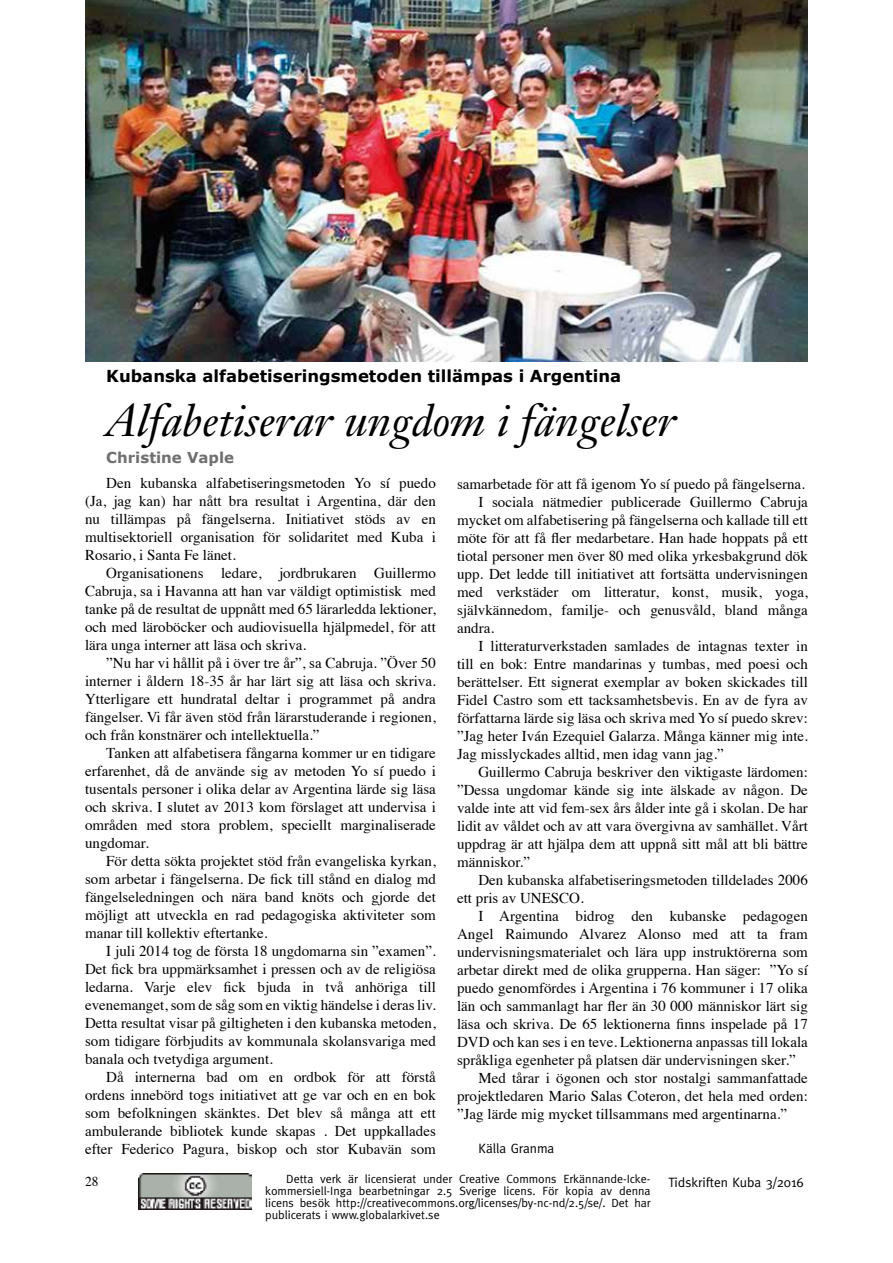
<style>
.page{position:relative;width:893px;height:1263px;background:#fff}
.page>*{position:absolute;margin:0;border:0;box-sizing:border-box;transform-origin:0 0}
.t1{font:italic 45px "Janson Text";color:#000}
.t2{font:700 16.5px "Verdana";color:#000}
.t3{font:15px/18px "Times";color:#000;text-align:justify}
.t4{font:700 15px "Verdana";color:#706f6f}
.t5{font:13.5px "Meta";color:#000}
.t6{font:13.5px "Times";color:#000}
.t7{font:12px/12px "Meta";color:#000;text-align:justify}
</style>
<div class="page">
<img style="left:139px;top:1174px;width:112px;height:36px">
<img style="left:85px;top:0;width:723px;height:362px">
<p class="t2" style="left:106px;top:365px;width:516px">Kubanska alfabetiseringsmetoden tillämpas i Argentina</p>
<h1 class="t1" style="left:106px;top:392px;width:571px">Alfabetiserar ungdom i fängelser</h1>
<p class="t4" style="left:106px;top:448px;width:129px">Christine Vaple</p>
<p class="t3" style="left:85px;top:472px;width:352px;text-indent:21px">Den kubanska alfabetiseringsmetoden Yo sí puedo (Ja, jag kan) har nått bra resultat i Argentina, där den nu tillämpas på fängelserna. Initiativet stöds av en multisektoriell organisation för solidaritet med Kuba i Rosario, i Santa Fe länet.</p>
<p class="t3" style="left:85px;top:562px;width:352px;text-indent:21px">Organisationens ledare, jordbrukaren Guillermo Cabruja, sa i Havanna att han var väldigt optimistisk med tanke på de resultat de uppnått med 65 lärarledda lektioner, och med läroböcker och audiovisuella hjälpmedel, för att lära unga interner att läsa och skriva.</p>
<p class="t3" style="left:85px;top:652px;width:352px;text-indent:21px">”Nu har vi hållit på i över tre år”, sa Cabruja. ”Över 50 interner i åldern 18-35 år har lärt sig att läsa och skriva.<br>Ytterligare ett hundratal deltar i programmet på andra fängelser. Vi får även stöd från lärarstuderande i regionen, och från konstnärer och intellektuella.”</p>
<p class="t3" style="left:85px;top:742px;width:352px;text-indent:21px">Tanken att alfabetisera fångarna kommer ur en tidigare erfarenhet, då de använde sig av metoden Yo sí puedo i tusentals personer i olika delar av Argentina lärde sig läsa och skriva. I slutet av 2013 kom förslaget att undervisa i områden med stora problem, speciellt marginaliserade ungdomar.</p>
<p class="t3" style="left:85px;top:850px;width:352px;text-indent:21px">För detta sökta projektet stöd från evangeliska kyrkan, som arbetar i fängelserna. De fick till stånd en dialog md fängelseledningen och nära band knöts och gjorde det möjligt att utveckla en rad pedagogiska aktiviteter som manar till kollektiv eftertanke.</p>
<p class="t3" style="left:85px;top:940px;width:352px;text-indent:21px">I juli 2014 tog de första 18 ungdomarna sin ”examen”.<br>Det fick bra uppmärksamhet i pressen och av de religiösa ledarna. Varje elev fick bjuda in två anhöriga till evenemanget, som de såg som en viktig händelse i deras liv.<br>Detta resultat visar på giltigheten i den kubanska metoden, som tidigare förbjudits av kommunala skolansvariga med banala och tvetydiga argument.</p>
<p class="t3" style="left:85px;top:1066px;width:352px;text-indent:21px">Då internerna bad om en ordbok för att förstå ordens innebörd togs initiativet att ge var och en en bok som befolkningen skänktes. Det blev så många att ett ambulerande bibliotek kunde skapas . Det uppkallades efter Federico Pagura, biskop och stor Kubavän som</p>
<p class="t3" style="left:457px;top:473px;width:349px">samarbetade för att få igenom Yo sí puedo på fängelserna.</p>
<p class="t3" style="left:478px;top:491px;width:331px">I sociala nätmedier publicerade Guillermo Cabruja</p>
<p class="t3" style="left:457px;top:509px;width:352px">mycket om alfabetisering på fängelserna och kallade till ett</p>
<p class="t3" style="left:457px;top:527px;width:352px">möte för att få fler medarbetare. Han hade hoppats på ett</p>
<p class="t3" style="left:457px;top:545px;width:352px">tiotal personer men över 80 med olika yrkesbakgrund dök</p>
<p class="t3" style="left:457px;top:563px;width:352px">upp. Det ledde till initiativet att fortsätta undervisningen</p>
<p class="t3" style="left:457px;top:581px;width:352px">med verkstäder om litteratur, konst, musik, yoga,</p>
<p class="t3" style="left:457px;top:599px;width:352px">självkännedom, familje- och genusvåld, bland många</p>
<p class="t3" style="left:457px;top:617px;width:39px">andra.</p>
<p class="t3" style="left:478px;top:635px;width:331px">I litteraturverkstaden samlades de intagnas texter in</p>
<p class="t3" style="left:457px;top:653px;width:352px">till en bok: Entre mandarinas y tumbas, med poesi och</p>
<p class="t3" style="left:457px;top:671px;width:352px">berättelser. Ett signerat exemplar av boken skickades till</p>
<p class="t3" style="left:457px;top:689px;width:352px">Fidel Castro som ett tacksamhetsbevis. En av de fyra av</p>
<p class="t3" style="left:457px;top:707px;width:352px">författarna lärde sig läsa och skriva med Yo sí puedo skrev:</p>
<p class="t3" style="left:457px;top:725px;width:352px">”Jag heter Iván Ezequiel Galarza. Många känner mig inte.</p>
<p class="t3" style="left:457px;top:743px;width:268px">Jag misslyckades alltid, men idag vann jag.”</p>
<p class="t3" style="left:478px;top:761px;width:331px">Guillermo Cabruja beskriver den viktigaste lärdomen:</p>
<p class="t3" style="left:457px;top:779px;width:352px">”Dessa ungdomar kände sig inte älskade av någon. De</p>
<p class="t3" style="left:457px;top:797px;width:352px">valde inte att vid fem-sex års ålder inte gå i skolan. De har</p>
<p class="t3" style="left:457px;top:815px;width:352px">lidit av våldet och av att vara övergivna av samhället. Vårt</p>
<p class="t3" style="left:457px;top:833px;width:352px">uppdrag är att hjälpa dem att uppnå sitt mål att bli bättre</p>
<p class="t3" style="left:457px;top:851px;width:74px">människor.”</p>
<p class="t3" style="left:478px;top:869px;width:331px">Den kubanska alfabetiseringsmetoden tilldelades 2006</p>
<p class="t3" style="left:457px;top:887px;width:128px">ett pris av UNESCO.</p>
<p class="t3" style="left:478px;top:905px;width:331px">I Argentina bidrog den kubanske pedagogen</p>
<p class="t3" style="left:457px;top:923px;width:352px">Angel Raimundo Alvarez Alonso med att ta fram</p>
<p class="t3" style="left:457px;top:941px;width:352px">undervisningsmaterialet och lära upp instruktörerna som</p>
<p class="t3" style="left:457px;top:959px;width:352px">arbetar direkt med de olika grupperna. Han säger: ”Yo sí</p>
<p class="t3" style="left:457px;top:977px;width:352px">puedo genomfördes i Argentina i 76 kommuner i 17 olika</p>
<p class="t3" style="left:457px;top:995px;width:352px">län och sammanlagt har fler än 30 000 människor lärt sig</p>
<p class="t3" style="left:457px;top:1013px;width:352px">läsa och skriva. De 65 lektionerna finns inspelade på 17</p>
<p class="t3" style="left:457px;top:1031px;width:352px">DVD och kan ses i en teve. Lektionerna anpassas till lokala</p>
<p class="t3" style="left:457px;top:1049px;width:340px">språkliga egenheter på platsen där undervisningen sker.”</p>
<p class="t3" style="left:478px;top:1067px;width:331px">Med tårar i ögonen och stor nostalgi sammanfattade</p>
<p class="t3" style="left:457px;top:1085px;width:352px">projektledaren Mario Salas Coteron, det hela med orden:</p>
<p class="t3" style="left:457px;top:1103px;width:332px">”Jag lärde mig mycket tillsammans med argentinarna.”</p>
<p class="t5" style="left:478px;top:1141px;width:77px">Källa Granma</p>
<p class="t7" style="left:265px;top:1173px;width:387px;text-indent:21px">Detta verk är licensierat under Creative Commons Erkännande-Icke&shy;kommersiell-Inga bearbetningar 2.5 Sverige licens. För kopia av denna licens besök http://creativecommons.org/licenses/by-nc-nd/2.5/se/. Det har publicerats i www.globalarkivet.se</p>
<p class="t6" style="left:85px;top:1169px;width:15px">28</p>
<p class="t5" style="left:668px;top:1174px;width:137px">Tidskriften Kuba 3/2016</p>
</div>
